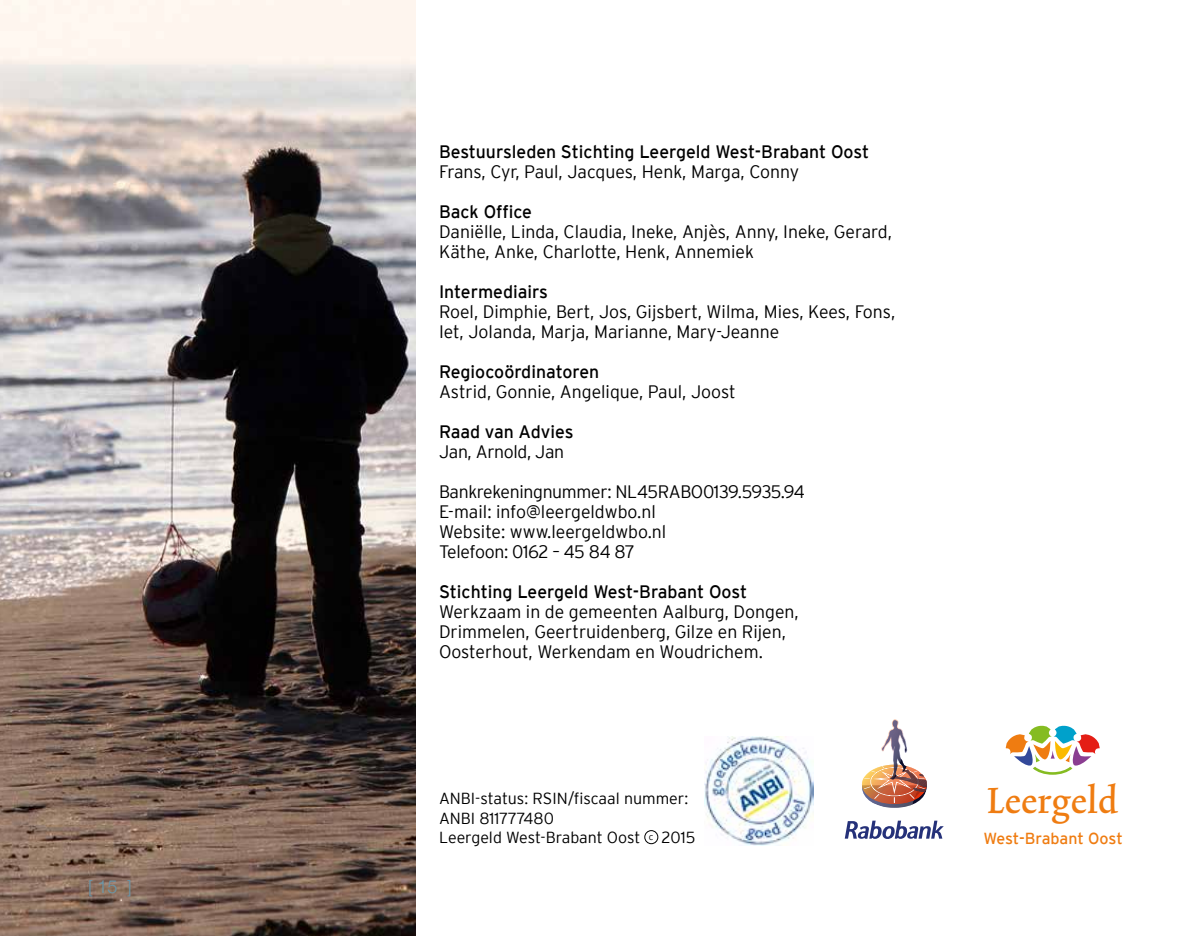
<style>
.page{position:relative;width:1191px;height:936px;background:#fff}
.page>*{position:absolute;margin:0;border:0;box-sizing:border-box;transform-origin:0 0}
.t1{font:500 condensed 43px "Trinite No 2";letter-spacing:.02em;color:#ef7c11}
.t2{font:300 18px/20px "Interstate";color:#000}
.t3{font:18px "Interstate";color:#000}
.t4{font:300 18px/20px "Interstate";letter-spacing:-.02em;color:#000}
.t5{font:300 18px "Helvetica Neue";color:#6897ab}
.t6{font:300 16px/19.2px "Interstate";color:#000}
.t7{font:16px "Interstate";letter-spacing:-.01em;color:#ef7c11}
</style>
<div class="page">
<img style="left:0;top:0;width:415px;height:935px">
<svg style="left:844px;top:820px;width:99px;height:19px"></svg>
<img style="left:862px;top:719px;width:65px;height:88px">
<img style="left:704px;top:736px;width:110px;height:109px">
<div style="left:644px;top:830px;width:14px;height:14px;border:1px solid #000;border-radius:50%"></div>
<svg style="left:1005px;top:725px;width:95px;height:49px"></svg>
<p class="t5" style="left:88px;top:872px;width:45px">[ 15 ]</p>
<p class="t3" style="left:439px;top:142px;width:432px">Bestuursleden Stichting Leergeld West-Brabant Oost</p>
<p class="t2" style="left:439px;top:161px;width:362px">Frans, Cyr, Paul, Jacques, Henk, Marga, Conny</p>
<p class="t3" style="left:439px;top:202px;width:95px">Back Office</p>
<p class="t2" style="left:439px;top:221px;width:454px">Daniëlle, Linda, Claudia, Ineke, Anjès, Anny, Ineke, Gerard,<br>Käthe, Anke, Charlotte, Henk, Annemiek</p>
<p class="t3" style="left:439px;top:282px;width:110px">Intermediairs</p>
<p class="t2" style="left:439px;top:301px;width:458px">Roel, Dimphie, Bert, Jos, Gijsbert, Wilma, Mies, Kees, Fons,<br>Iet, Jolanda, Marja, Marianne, Mary-Jeanne</p>
<p class="t3" style="left:439px;top:362px;width:162px">Regiocoördinatoren</p>
<p class="t2" style="left:439px;top:381px;width:298px">Astrid, Gonnie, Angelique, Paul, Joost</p>
<p class="t3" style="left:439px;top:422px;width:136px">Raad van Advies</p>
<p class="t4" style="left:439px;top:441px;width:127px">Jan, Arnold, Jan</p>
<p class="t4" style="left:439px;top:481px;width:367px">Bankrekeningnummer: NL45RABO0139.5935.94<br>E-mail: info@leergeldwbo.nl<br>Website: www.leergeldwbo.nl<br>Telefoon: 0162 – 45 84 87</p>
<p class="t3" style="left:439px;top:582px;width:310px">Stichting Leergeld West-Brabant Oost</p>
<p class="t2" style="left:439px;top:601px;width:361px">Werkzaam in de gemeenten Aalburg, Dongen,<br>Drimmelen, Geertruidenberg, Gilze en Rijen,<br>Oosterhout, Werkendam en Woudrichem.</p>
<p class="t6" style="left:439px;top:789px;width:258px">ANBI-status: RSIN/fiscaal nummer:<br>ANBI 811777480<br>Leergeld West-Brabant Oost <sup>c</sup> 2015</p>
<h1 class="t1" style="left:987px;top:780px;width:131px">Leergeld</h1>
<p class="t7" style="left:983px;top:829px;width:141px">West-Brabant Oost</p>
</div>
